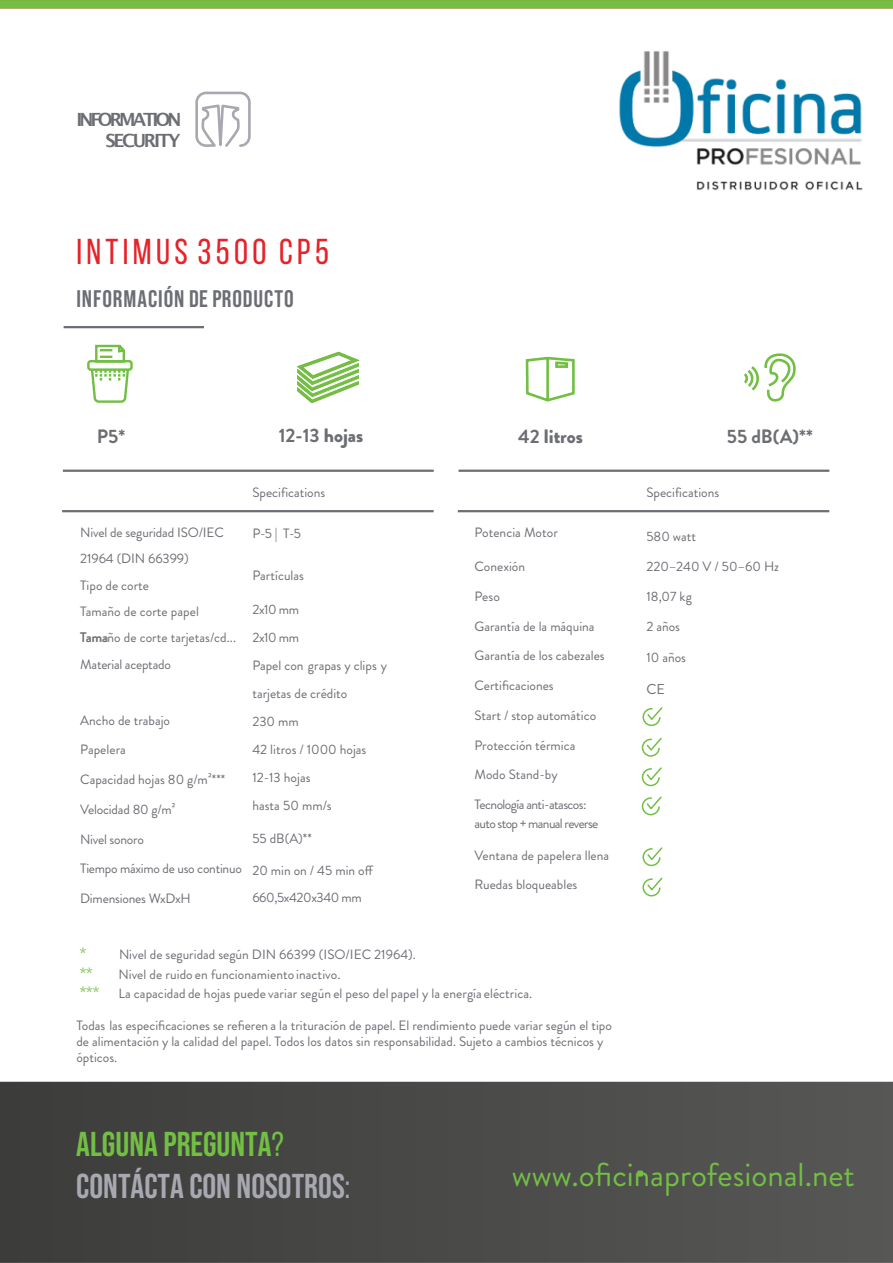
<style>
.page{position:relative;width:893px;height:1263px;background:#fff}
.page>*{position:absolute;margin:0;border:0;box-sizing:border-box;transform-origin:0 0}
.t1{font:36px "Bebas Neue";letter-spacing:.12em;color:#e52329}
.t2{font:700 34.5px/42px "Bebas Neue Pro";color:#a7a8b0}
.t3{font:33px "Brandon Grotesque";color:#72bf44}
.t4{font:700 24px "Bebas Neue Pro";letter-spacing:.04em;color:#6c6e74}
.t5{font:700 19.35px "Brandon Grotesque";color:#6c6e74}
.t6{font:900 19.35px "Brandon Grotesque";letter-spacing:-.005em;color:#6c6e74}
.t7{font:700 18.15px/20.9px "Lucida Grande";letter-spacing:-.17em;color:#6c6e74;text-align:right}
.t8{font:16.5px "Bebas Neue";color:#72bf44}
.t9{font:14.25px "Brandon Grotesque";color:#6c6e74}
.t10{font:13.5px/28px "Brandon Grotesque";color:#6c6e74}
.t11{font:13.5px/19px "Brandon Grotesque";letter-spacing:-.05em;color:#6c6e74}
.t12{font:13.5px/27.6px "Brandon Grotesque";letter-spacing:-.03em;color:#6c6e74}
.t13{font:13.5px "Brandon Grotesque";letter-spacing:-.02em;color:#6c6e74}
.s1{font-weight:900}
.s2{font-weight:700}
.s3{font-family:"Bebas Neue";font-size:16.5px;color:#72bf44}
.s4{color:#72bf44}
.s5{font-family:"Bebas Neue";font-weight:400;color:#72bf44}
.s6{font-family:"Bebas Neue";font-weight:400}
</style>
<div class="page">
<div style="left:0;top:1082px;width:892px;height:181px;background:linear-gradient(to right,#3c3c3b,#575756)"></div>
<svg style="left:62px;top:469px;width:372px;height:3px"></svg>
<svg style="left:62px;top:510px;width:372px;height:3px"></svg>
<svg style="left:458px;top:469px;width:372px;height:3px"></svg>
<svg style="left:457px;top:510px;width:373px;height:3px"></svg>
<svg style="left:63px;top:326px;width:141px;height:3px"></svg>
<svg style="left:195px;top:93px;width:56px;height:54px"></svg>
<div style="left:0;top:0;width:892px;height:8px;background:#72bf44"></div>
<svg style="left:744px;top:353px;width:52px;height:49px"></svg>
<svg style="left:297px;top:352px;width:61px;height:51px"></svg>
<svg style="left:87px;top:344px;width:46px;height:59px"></svg>
<svg style="left:525px;top:356px;width:50px;height:46px"></svg>
<svg style="left:641px;top:796px;width:21px;height:20px"></svg>
<svg style="left:641px;top:767px;width:21px;height:20px"></svg>
<svg style="left:641px;top:738px;width:21px;height:19px"></svg>
<svg style="left:642px;top:847px;width:21px;height:20px"></svg>
<svg style="left:642px;top:877px;width:21px;height:20px"></svg>
<svg style="left:642px;top:707px;width:21px;height:19px"></svg>
<svg style="left:637px;top:1171px;width:6px;height:6px"></svg>
<img style="left:619px;top:51px;width:244px;height:140px">
<h3 class="t7" style="left:77px;top:109px;width:106px">INFORMATION<br>SECURITY</h3>
<h1 class="t1" style="left:76px;top:237px;width:254px">INTIMUS 3500 CP5</h1>
<h3 class="t4" style="left:76px;top:287px;width:219px">INFORMACIÓN DE PRODUCTO</h3>
<h3 class="t5" style="left:97px;top:423px;width:30px">P5*</h3>
<h3 class="t5" style="left:279px;top:422px;width:86px">12-13 <span class="s1">hojas</span></h3>
<h3 class="t6" style="left:518px;top:423px;width:66px"><span class="s2">42</span> litros</h3>
<h3 class="t5" style="left:726px;top:423px;width:88px">55 dB(A)**</h3>
<p class="t10" style="left:80px;top:520px;width:157px;line-height:26.2px">Nivel de seguridad ISO/IEC<br>21964 (DIN 66399)<br>Tipo de corte<br>Tamaño de corte papel<br>Tamaño de corte tarjetas/cd...<br>Material aceptado</p>
<p class="t10" style="left:80px;top:706px;width:91px">Ancho de trabajo</p>
<p class="t10" style="left:80px;top:736px;width:47px">Papelera</p>
<p class="t10" style="left:80px;top:766px;width:146px">Capacidad hojas 80 g/m²***</p>
<p class="t10" style="left:80px;top:795px;width:97px">Velocidad 80 g/m²</p>
<p class="t10" style="left:80px;top:825px;width:65px">Nivel sonoro</p>
<p class="t13" style="left:80px;top:859px;width:163px">Tiempo máximo de uso continuo</p>
<p class="t10" style="left:80px;top:885px;width:112px">Dimensiones WxDxH</p>
<p class="t10" style="left:252px;top:479px;width:74px">Specifications</p>
<p class="t10" style="left:252px;top:519px;width:50px">P-5 | T-5</p>
<p class="t10" style="left:252px;top:561px;width:53px">Partículas</p>
<p class="t10" style="left:252px;top:596px;width:136px">2x10 mm<br>2x10 mm<br>Papel con grapas y clips y tarjetas de crédito<br>230 mm<br>42 litros / 1000 hojas<br>12-13 hojas<br>hasta 50 mm/s</p>
<p class="t10" style="left:252px;top:824px;width:61px">55 dB(A)**</p>
<p class="t12" style="left:252px;top:856px;width:123px">20 min on / 45 min off<br>660,5x420x340 mm</p>
<p class="t10" style="left:474px;top:519px;width:85px">Potencia Motor</p>
<p class="t10" style="left:474px;top:553px;width:52px">Conexión</p>
<p class="t10" style="left:474px;top:582px;width:27px">Peso</p>
<p class="t10" style="left:474px;top:612px;width:121px">Garantía de la máquina</p>
<p class="t10" style="left:474px;top:642px;width:132px">Garantía de los cabezales</p>
<p class="t10" style="left:474px;top:672px;width:81px">Certificaciones</p>
<p class="t10" style="left:474px;top:701px;width:123px">Start / stop automático</p>
<p class="t10" style="left:474px;top:731px;width:102px">Protección térmica</p>
<p class="t10" style="left:474px;top:761px;width:85px">Modo Stand-by</p>
<p class="t11" style="left:474px;top:795px;width:125px">Tecnología anti-atascos: auto stop + manual reverse</p>
<p class="t10" style="left:474px;top:841px;width:136px;line-height:29.2px">Ventana de papelera llena<br>Ruedas bloqueables</p>
<p class="t10" style="left:80px;top:941px;width:338px"><span class="s3">*</span> Nivel de seguridad según DIN 66399 (ISO/IEC 21964).</p>
<p class="t8" style="left:80px;top:966px;width:15px">**</p>
<p class="t10" style="left:80px;top:964px;width:454px;line-height:19.4px;text-indent:39px">Nivel de ruido en funcionamiento inactivo.<br><span class="s3">***</span> La capacidad de hojas puede variar según el peso del papel y la energía eléctrica.</p>
<p class="t10" style="left:76px;top:1017px;width:537px;line-height:15.9px">Todas las especificaciones se refieren a la trituración de papel. El rendimiento puede variar según el tipo de alimentación y la calidad del papel. Todos los datos sin responsabilidad. Sujeto a cambios técnicos y ópticos.</p>
<p class="t10" style="left:646px;top:479px;width:74px">Specifications</p>
<p class="t10" style="left:646px;top:522px;width:51px">580 watt</p>
<p class="t10" style="left:646px;top:552px;width:134px">220–240 V / 50–60 Hz</p>
<p class="t10" style="left:646px;top:583px;width:47px">18,07 kg</p>
<p class="t10" style="left:646px;top:613px;width:35px">2 años</p>
<p class="t10" style="left:646px;top:643px;width:41px">10 años</p>
<p class="t9" style="left:646px;top:679px;width:20px">CE</p>
<h2 class="t2" style="left:76px;top:1124px;width:275px"><span class="s4">ALGUNA PREGUNTA</span><span class="s5">?<br></span>CONTÁCTA CON NOSOTROS<span class="s6">:</span></h2>
<h3 class="t3" style="left:512px;top:1152px;width:344px">www.oficinaprofesional.net</h3>
</div>
